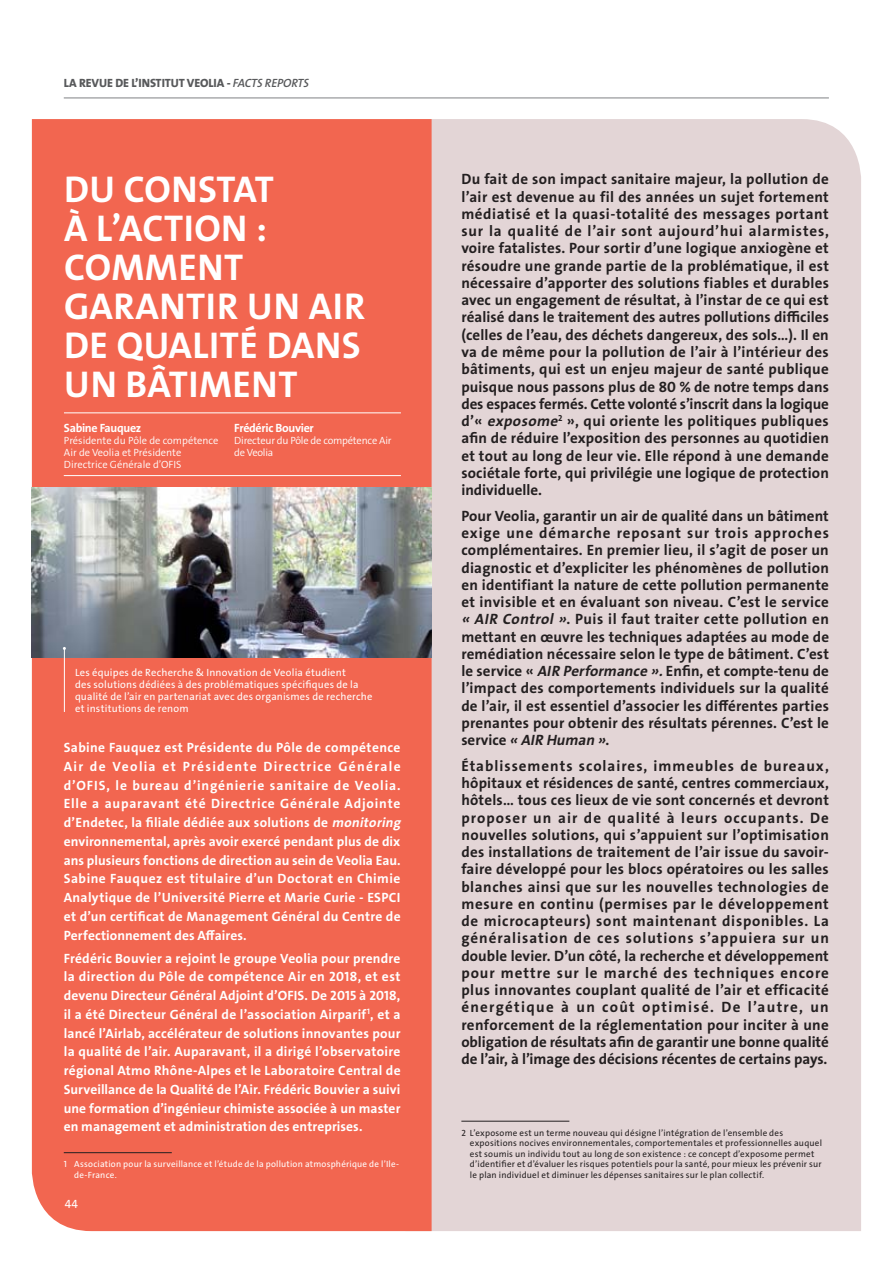
<style>
.page{position:relative;width:893px;height:1263px;background:#fff}
.page>*{position:absolute;margin:0;border:0;box-sizing:border-box;transform-origin:0 0}
.t1{font:37.5px/39px "The Sans Veolia W7 Bld";letter-spacing:.015em;color:#fff}
.t2{font:15px/17.2px "The Sans Veolia W7 Bld";letter-spacing:.01em;color:#231f20;text-align:justify}
.t3{font:13.5px/18.8px "The Sans Veolia W7 Bld";letter-spacing:.025em;color:#fff}
.t4{font:12px "The Sans Veolia W8 Ex Bld";letter-spacing:-.005em;color:#58595b}
.t5{font:12px "The Sans Veolia W7 Bld";letter-spacing:-.025em;color:#fff}
.t6{font:12px "The Sans Veolia W5 Pla";color:#fff}
.t7{font:10.5px/12px "The Sans Veolia W5 Pla";letter-spacing:.02em;color:#fff}
.t8{font:10.5px/12px "The Sans Veolia W4 Se Lig";color:#fff}
.t9{font:10.5px/12px "The Sans Veolia W4 Se Lig";letter-spacing:-.02em;color:#fff}
.t10{font:9px/10.5px "The Sans Veolia W5 Pla";letter-spacing:.025em;color:#231f20}
.t11{font:9px/10.5px "The Sans Veolia W5 Pla";letter-spacing:.025em;color:#fff}
.s1{font-family:"The Sans Veolia W6 Se Bld It"}
.s2{font-style:italic}
</style>
<div class="page">
<div style="left:432px;top:119px;width:429px;height:1112px;background:#e3d5d6"></div>
<div style="left:32px;top:119px;width:400px;height:1112px;background:#f26650"></div>
<img style="left:32px;top:488px;width:400px;height:169px">
<hr style="left:461px;top:1121px;width:108px;height:1px;background:#231f20">
<hr style="left:64px;top:412px;width:337px;height:1px;background:#fff">
<hr style="left:64px;top:475px;width:337px;height:1px;background:#fff">
<hr style="left:64px;top:1152px;width:108px;height:1px;background:#231f20">
<hr style="left:64px;top:648px;width:1px;height:64px;background:#fff">
<hr style="left:64px;top:98px;width:765px;height:1px;background:#808285">
<p class="t4" style="left:64px;top:77px;width:246px">LA REVUE DE L’INSTITUT VEOLIA - <span class="s1">FACTS REPORTS</span></p>
<h1 class="t1" style="left:64px;top:172px;width:303px">DU CONSTAT<br>À L’ACTION :<br>COMMENT<br>GARANTIR UN AIR<br>DE QUALITÉ DANS<br>UN BÂTIMENT</h1>
<p class="t5" style="left:64px;top:422px;width:79px">Sabine Fauquez</p>
<p class="t8" style="left:64px;top:434px;width:156px">Présidente du Pôle de compétence<br>Air de Veolia et Présidente<br>Directrice Générale d’OFIS</p>
<p class="t5" style="left:234px;top:422px;width:81px">Frédéric Bouvier</p>
<p class="t9" style="left:234px;top:434px;width:159px">Directeur du Pôle de compétence Air de Veolia</p>
<p class="t7" style="left:75px;top:667px;width:299px">Les équipes de Recherche &amp; Innovation de Veolia étudient<br>des solutions dédiées à des problématiques spécifiques de la qualité de l’air en partenariat avec des organismes de recherche et institutions de renom</p>
<p class="t3" style="left:64px;top:739px;width:341px">Sabine Fauquez est Présidente du Pôle de compétence Air de Veolia et Présidente Directrice Générale d’OFIS, le bureau d’ingénierie sanitaire de Veolia.<br>Elle a auparavant été Directrice Générale Adjointe d’Endetec, la filiale dédiée aux solutions de <span class="s2">monitoring </span>environnemental, après avoir exercé pendant plus de dix ans plusieurs fonctions de direction au sein de Veolia Eau.<br>Sabine Fauquez est titulaire d’un Doctorat en Chimie Analytique de l’Université Pierre et Marie Curie - ESPCI et d’un certificat de Management Général du Centre de Perfectionnement des Affaires.</p>
<p class="t3" style="left:64px;top:949px;width:338px;text-align:justify">Frédéric Bouvier a rejoint le groupe Veolia pour prendre la direction du Pôle de compétence Air en 2018, et est devenu Directeur Général Adjoint d’OFIS. De 2015 à 2018, il a été Directeur Général de l’association Airparif<sup>1</sup>, et a lancé l’Airlab, accélérateur de solutions innovantes pour la qualité de l’air. Auparavant, il a dirigé l’observatoire régional Atmo Rhône-Alpes et le Laboratoire Central de Surveillance de la Qualité de l’Air. Frédéric Bouvier a suivi une formation d’ingénieur chimiste associée à un master en management et administration des entreprises.</p>
<p class="t11" style="left:74px;top:1159px;width:326px;text-indent:-10px">1 Association pour la surveillance et l’étude de la pollution atmosphérique de l’Ile&shy;de-France.</p>
<p class="t6" style="left:65px;top:1198px;width:15px">44</p>
<p class="t2" style="left:461px;top:171px;width:369px">Du fait de son impact sanitaire majeur, la pollution de l’air est devenue au fil des années un sujet fortement médiatisé et la quasi-totalité des messages portant sur la qualité de l’air sont aujourd’hui alarmistes, voire fatalistes. Pour sortir d’une logique anxiogène et résoudre une grande partie de la problématique, il est nécessaire d’apporter des solutions fiables et durables avec un engagement de résultat, à l’instar de ce qui est réalisé dans le traitement des autres pollutions difficiles (celles de l’eau, des déchets dangereux, des sols…). Il en va de même pour la pollution de l’air à l’intérieur des bâtiments, qui est un enjeu majeur de santé publique puisque nous passons plus de 80 % de notre temps dans des espaces fermés. Cette volonté s’inscrit dans la logique d’« <span class="s2">exposome</span><sup>2</sup> », qui oriente les politiques publiques afin de réduire l’exposition des personnes au quotidien et tout au long de leur vie. Elle répond à une demande sociétale forte, qui privilégie une logique de protection individuelle.</p>
<p class="t2" style="left:461px;top:508px;width:369px">Pour Veolia, garantir un air de qualité dans un bâtiment exige une démarche reposant sur trois approches complémentaires. En premier lieu, il s’agit de poser un diagnostic et d’expliciter les phénomènes de pollution en identifiant la nature de cette pollution permanente et invisible et en évaluant son niveau. C’est le service <span class="s2">« AIR Control »</span>. Puis il faut traiter cette pollution en mettant en œuvre les techniques adaptées au mode de remédiation nécessaire selon le type de bâtiment. C’est le service « <span class="s2">AIR Performance ».</span>Enfin, et compte-tenu de l’impact des comportements individuels sur la qualité de l’air, il est essentiel d’associer les différentes parties prenantes pour obtenir des résultats pérennes. C’est le se rvi ce <span class="s2">« AIR Human »</span>.</p>
<p class="t2" style="left:461px;top:758px;width:369px">Établissements scolaires, immeubles de bureaux, hôpitaux et résidences de santé, centres commerciaux, hôtels… tous ces lieux de vie sont concernés et devront proposer un air de qualité à leurs occupants. De nouvelles solutions, qui s’appuient sur l’optimisation des installations de traitement de l’air issue du savoir&shy;faire développé pour les blocs opératoires ou les salles blanches ainsi que sur les nouvelles technologies de mesure en continu (permises par le développement de microcapteurs) sont maintenant disponibles. La généralisation de ces solutions s’appuiera sur un double levier. D’un côté, la recherche et développement pour mettre sur le marché des techniques encore plus innovantes couplant qualité de l’air et efficacité énergétique à un coût optimisé. De l’autre, un renforcement de la réglementation pour inciter à une obligation de résultats afin de garantir une bonne qualité de l’air, à l’image des décisions récentes de certains pays.</p>
<p class="t10" style="left:470px;top:1128px;width:354px;text-indent:-9px">2 L’exposome est un terme nouveau qui désigne l’intégration de l’ensemble des expositions nocives environnementales, comportementales et professionnelles auquel est soumis un individu tout au long de son existence : ce concept d’exposome permet d’identifier et d’évaluer les risques potentiels pour la santé, pour mieux les prévenir sur le plan individuel et diminuer les dépenses sanitaires sur le plan collectif.</p>
</div>
